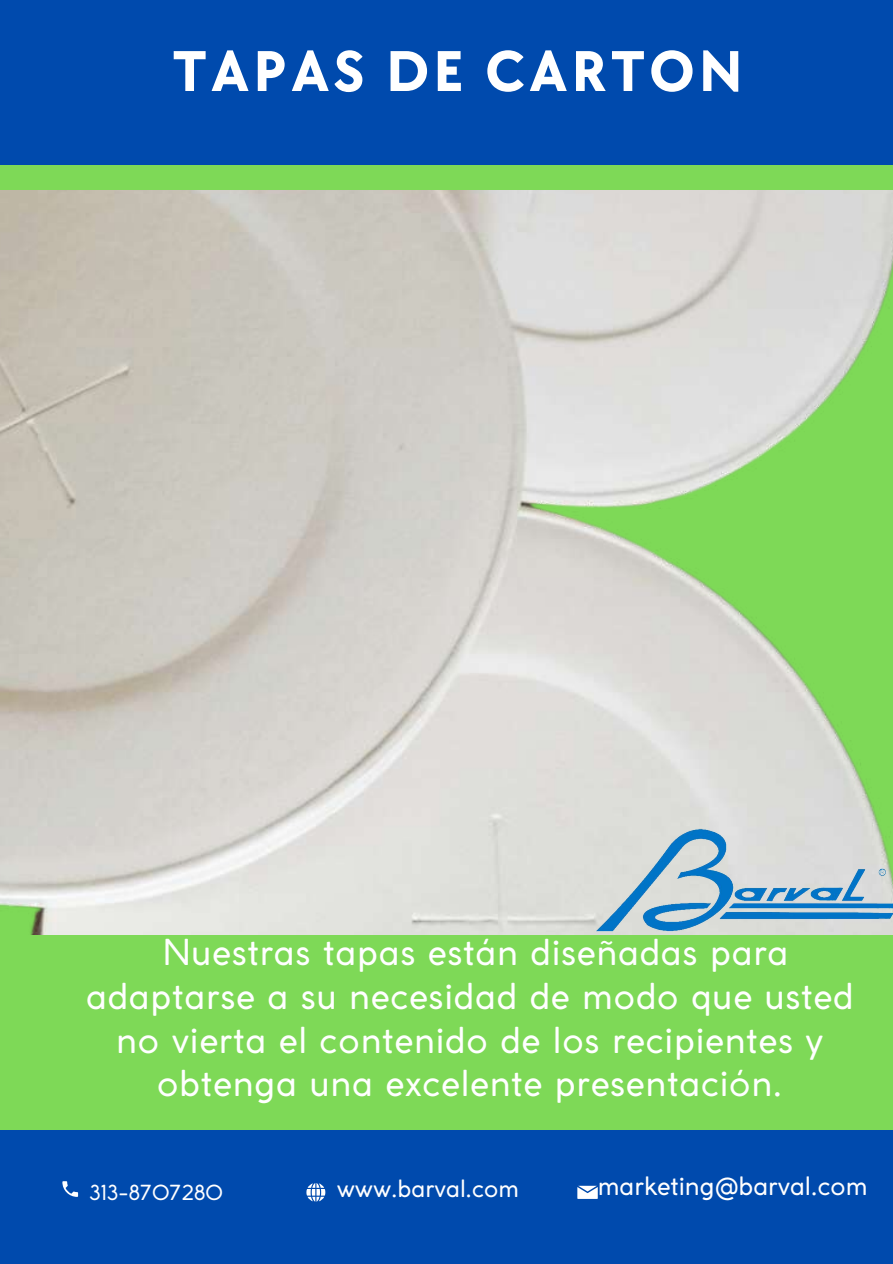
<style>
.page{position:relative;width:893px;height:1264px;background:#fff}
.page>*{position:absolute;margin:0;border:0;box-sizing:border-box;transform-origin:0 0}
.t1{font:700 59.55px "TT Chocolates";letter-spacing:.07em;color:#fff}
.t2{font:35.4px/43.8px "Coco Gothic";letter-spacing:.02em;color:#fff;text-align:center}
.t3{font:25.05px "Coco Gothic";color:#fff}
.t4{font:23.55px "Coco Gothic";color:#fff}
.t5{font:20.55px "Coco Gothic";color:#fff}
</style>
<div class="page">
<div style="left:0;top:0;width:892px;height:1263px;background:#7ed957"></div>
<div style="left:0;top:0;width:892px;height:165px;background:#004aad"></div>
<div style="left:0;top:1130px;width:892px;height:133px;background:#004aad"></div>
<svg style="left:62px;top:1181px;width:16px;height:15px"></svg>
<svg style="left:577px;top:1185px;width:20px;height:13px"></svg>
<svg style="left:306px;top:1183px;width:19px;height:18px"></svg>
<img style="left:0;top:191px;width:892px;height:744px">
<img style="left:596px;top:811px;width:296px;height:124px">
<h1 class="t1" style="left:172px;top:37px;width:571px">TAPAS DE CARTON</h1>
<p class="t2" style="left:86px;top:933px;width:768px">Nuestras tapas están diseñadas para adaptarse a su necesidad de modo que usted no vierta el contenido de los recipientes y obtenga una excelente presentación.</p>
<p class="t5" style="left:89px;top:1184px;width:135px">313-8707280</p>
<p class="t4" style="left:337px;top:1179px;width:184px">www.barval.com</p>
<p class="t3" style="left:597px;top:1176px;width:271px">marketing@barval.com</p>
</div>
